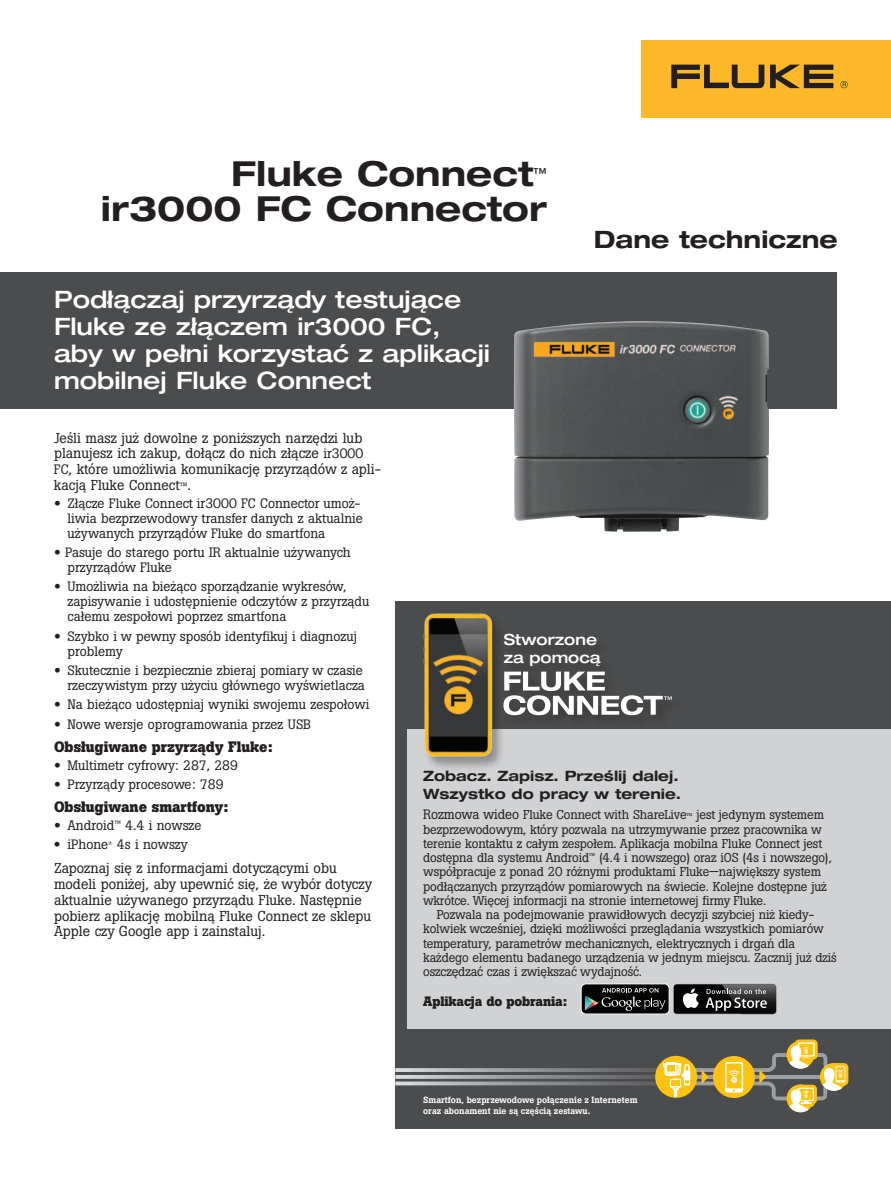
<style>
.page{position:relative;width:891px;height:1188px;background:#fff}
.page>*{position:absolute;margin:0;border:0;box-sizing:border-box;transform-origin:0 0}
.t1{font:700 expanded 34.5px "Helvetica Neue LT Pro";color:#231f20}
.t2{font:500 expanded 24px/27px "Helvetica Neue LT Pro";color:#fff}
.t3{font:700 expanded 24px "Helvetica Neue LT Pro";color:#231f20}
.t4{font:500 expanded 15.45px/18.5px "Helvetica Neue LT Pro";color:#fff}
.t5{font:700 15px "Boton Pro";color:#231f20}
.t6{font:14.25px/15.8px "Boton Pro";color:#231f20}
.t7{font:700 expanded 14.25px/17.2px "Helvetica Neue LT Pro";color:#231f20}
.t8{font:expanded 13.8px "Helvetica Neue LT Pro";color:#231f20}
.t9{font:13.5px/15px "Boton Pro";color:#231f20}
.t10{font:700 13.5px "Boton Pro";letter-spacing:-.01em;color:#231f20}
.t11{font:12.75px/14.2px "Boton Pro";letter-spacing:-.01em;color:#231f20}
.t12{font:500 9px/10.8px "Boton Pro";color:#fff}
.t13{font:5.4px "Boton Pro";color:#231f20}
.s1{font-size:13.5px}
.s2{font-size:10.5px}
.s3{font-family:"Helvetica Neue LT Pro";font-weight:700;font-stretch:expanded}
.s4{font-size:8.25px}
</style>
<div class="page">
<div style="left:395px;top:602px;width:496px;height:527px;background:#4b4c4d"></div>
<div style="left:0;top:272px;width:837px;height:136px;background:#4b4c4d"></div>
<div style="left:641px;top:40px;width:250px;height:78px;background:#fcb828"></div>
<svg style="left:671px;top:65px;width:162px;height:23px"></svg>
<svg style="left:840px;top:81px;width:8px;height:7px"></svg>
<div style="left:407px;top:729px;width:484px;height:300px;background:#d1d2d4"></div>
<div style="left:423px;top:612px;width:263px;height:159px;background:#231f20;opacity:.4"></div>
<svg style="left:510px;top:672px;width:162px;height:43px"></svg>
<img style="left:423px;top:612px;width:87px;height:153px">
<img style="left:395px;top:1068px;width:262px;height:4px">
<img style="left:395px;top:1075px;width:260px;height:4px">
<img style="left:395px;top:1082px;width:261px;height:3px">
<div style="left:655px;top:1056px;width:42px;height:42px;background:#fec210;border-radius:50%"></div>
<svg style="left:663px;top:1040px;width:185px;height:72px"></svg>
<svg style="left:581px;top:983px;width:196px;height:32px;background:#464746"></svg>
<img style="left:514px;top:321px;width:255px;height:211px">
<h1 class="t1" style="left:231px;top:151px;width:304px">Fluke Connect</h1>
<p class="t8" style="left:533px;top:164px;width:15px">™</p>
<h1 class="t1" style="left:101px;top:186px;width:448px">ir3000 FC Connector</h1>
<h2 class="t2" style="left:54px;top:285px;width:438px">Podłączaj przyrządy testujące<br>Fluke ze złączem ir3000 FC, aby w pełni korzystać z aplikacji mobilnej Fluke Connect</h2>
<h2 class="t3" style="left:594px;top:224px;width:245px">Dane techniczne</h2>
<p class="t6" style="left:54px;top:430px;width:328px">Jeśli masz już dowolne z poniższych narzędzi lub planujesz ich zakup, dołącz do nich złącze <span class="s1">ir3000<br>FC</span>, które umożliwia komunikację przyrządów z apli&shy;kacją Fluke Connect<span class="s2">™</span>.</p>
<p class="t9" style="left:68px;top:496px;width:297px;text-indent:-14px"><span class="s3">•</span> Złącze Fluke Connect ir3000 FC Connector umoż&shy;liwia bezprzewodowy transfer danych z aktualnie używanych przyrządów Fluke do smartfona</p>
<p class="t9" style="left:68px;top:545px;width:285px;text-indent:-14px"><span class="s3">•</span> Pasuje do starego portu IR aktualnie używanych przyrządów Fluke</p>
<p class="t9" style="left:68px;top:579px;width:304px;text-indent:-14px"><span class="s3">•</span> Umożliwia na bieżąco sporządzanie wykresów, zapisywanie i udostępnienie odczytów z przyrządu całemu zespołowi poprzez smartfona</p>
<p class="t9" style="left:68px;top:629px;width:291px;text-indent:-14px"><span class="s3">•</span> Szybko i w pewny sposób identyfikuj i diagnozuj problemy</p>
<p class="t9" style="left:54px;top:663px;width:312px;text-align:right"><span class="s3">•</span> Skutecznie i bezpiecznie zbieraj pomiary w czasie rzeczywistym przy użyciu głównego wyświetlacza</p>
<p class="t9" style="left:54px;top:697px;width:317px"><span class="s3">•</span> Na bieżąco udostępniaj wyniki swojemu zespołowi</p>
<p class="t9" style="left:54px;top:716px;width:259px"><span class="s3">•</span> Nowe wersje oprogramowania przez USB</p>
<p class="t5" style="left:54px;top:737px;width:220px">Obsługiwane przyrządy Fluke:</p>
<p class="t9" style="left:54px;top:758px;width:186px"><span class="s3">•</span> Multimetr cyfrowy: 287, 289</p>
<p class="t9" style="left:54px;top:777px;width:171px"><span class="s3">•</span> Przyrządy procesowe: 789</p>
<p class="t5" style="left:54px;top:797px;width:176px">Obsługiwane smartfony:</p>
<p class="t9" style="left:54px;top:818px;width:149px"><span class="s3">•</span> Android<sup>™</sup> 4.4 i nowsze</p>
<p class="t9" style="left:54px;top:837px;width:56px"><span class="s3">•</span> iPhone</p>
<p class="t13" style="left:108px;top:840px;width:6px">®</p>
<p class="t9" style="left:117px;top:837px;width:72px">4s i nowszy</p>
<p class="t6" style="left:54px;top:861px;width:320px">Zapoznaj się z informacjami dotyczącymi obu modeli poniżej, aby upewnić się, że wybór dotyczy aktualnie używanego przyrządu Fluke. Następnie pobierz aplikację mobilną Fluke Connect ze sklepu Apple czy Google app i zainstaluj.</p>
<p class="t4" style="left:504px;top:630px;width:99px">Stworzone za pomocą</p>
<p class="t7" style="left:423px;top:767px;width:260px">Zobacz. Zapisz. Prześlij dalej.<br>Wszystko do pracy w terenie.</p>
<p class="t11" style="left:423px;top:808px;width:410px"><span class="s1">Rozmowa wideo</span> Fluke Connect with ShareLive<span class="s4">™</span> jest jedynym systemem bezprzewodowym, który pozwala na utrzymywanie przez pracownika w terenie kontaktu z całym zespołem. Aplikacja mobilna Fluke Connect jest dostępna dla systemu Android<sup>™</sup> (4.4 i nowszego) oraz iOS (4s i nowszego), współpracuje z ponad 20 różnymi produktami Fluke—największy system podłączanych przyrządów pomiarowych na świecie. Kolejne dostępne już wkrótce. Więcej informacji na stronie internetowej firmy Fluke.</p>
<p class="t11" style="left:423px;top:908px;width:415px;text-indent:14px">Pozwala na podejmowanie prawidłowych decyzji szybciej niż kiedy&shy;kolwiek wcześniej, dzięki możliwości przeglądania wszystkich pomiarów temperatury, parametrów mechanicznych, elektrycznych i drgań dla każdego elementu badanego urządzenia w jednym miejscu. Zacznij już dziś oszczędzać czas i zwiększać wydajność.</p>
<p class="t10" style="left:423px;top:993px;width:146px">Aplikacja do pobrania:</p>
<p class="t12" style="left:423px;top:1094px;width:216px">Smartfon, bezprzewodowe połączenie z Internetem oraz abonament nie są częścią zestawu.</p>
</div>
